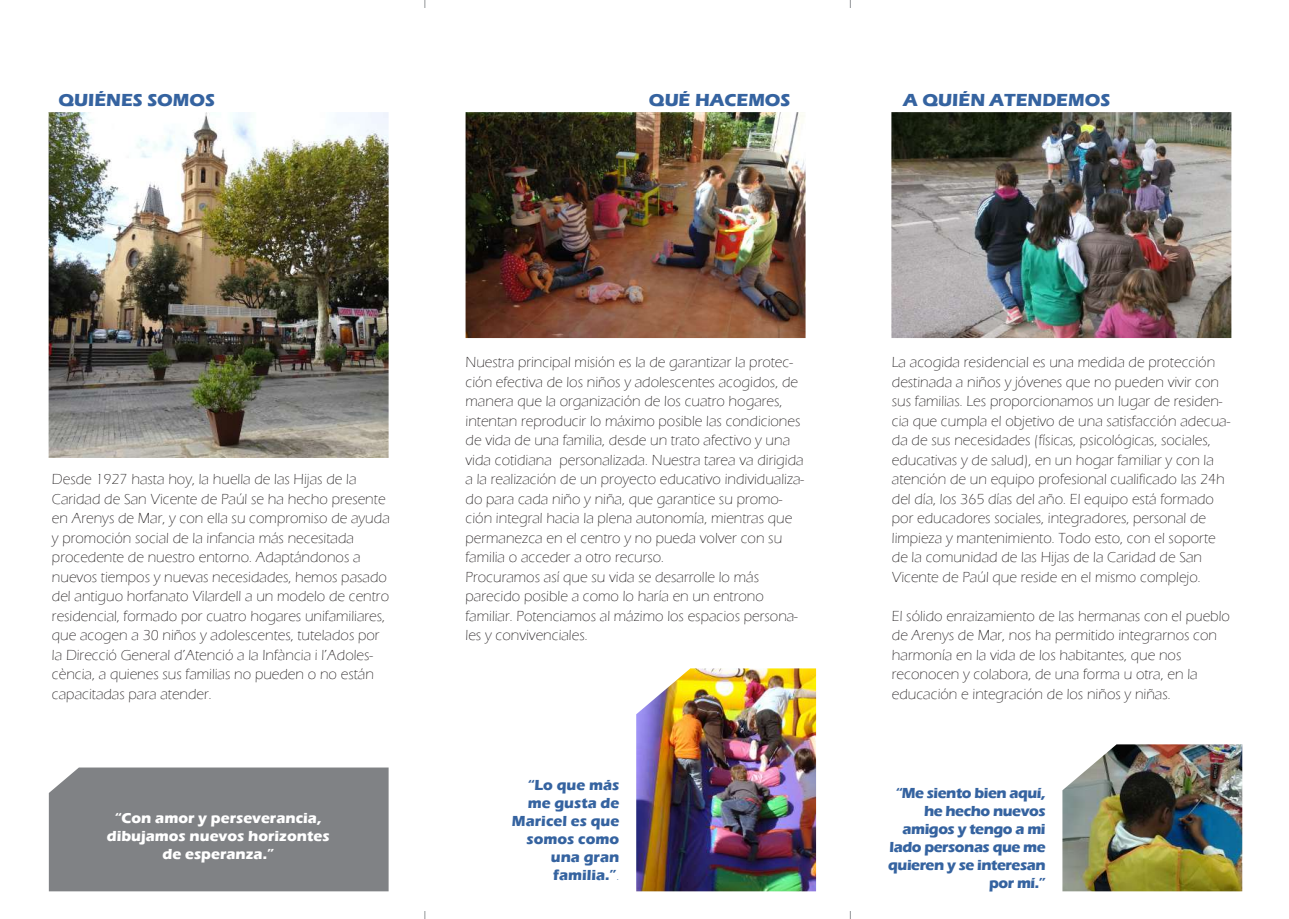
<style>
.page{position:relative;width:1289px;height:919px;background:#fff}
.page>*{position:absolute;margin:0;border:0;box-sizing:border-box;transform-origin:0 0}
.t1{font:700 18px "Eras ITC";color:#3563a0}
.t2{font:300 15px/19.5px "Eras ITC";color:#231f20}
.t3{font:700 15px/18px "Eras ITC";letter-spacing:-.03em;color:#3563a0;text-align:right}
.t4{font:700 15px/18px "Eras ITC";color:#fff;text-align:center}
.t5{font:700 15px/18px "Eras ITC";color:#3563a0;text-align:right}
.s1{font-weight:300}
</style>
<div class="page">
<img style="left:49px;top:112px;width:339px;height:346px">
<img style="left:465px;top:112px;width:340px;height:226px">
<div style="left:49px;top:767px;width:339px;height:124px;background:#808285"></div>
<img style="left:636px;top:668px;width:180px;height:223px">
<img style="left:891px;top:112px;width:340px;height:226px">
<img style="left:1062px;top:744px;width:180px;height:147px">
<p class="t1" style="left:58px;top:89px;width:158px">QUIÉNES SOMOS</p>
<p class="t1" style="left:648px;top:90px;width:143px">QUÉ HACEMOS</p>
<p class="t1" style="left:903px;top:89px;width:208px">A QUIÉN ATENDEMOS</p>
<p class="t2" style="left:52px;top:470px;width:339px">Desde 1927 hasta hoy, la huella de las Hijas de la Caridad de San Vicente de Paúl se ha hecho presente en Arenys de Mar, y con ella su compromiso de ayuda y promoción social de la infancia más necesitada procedente de nuestro entorno. Adaptándonos a nuevos tiempos y nuevas necesidades, hemos pasado del antiguo horfanato Vilardell a un modelo de centro residencial, formado por cuatro hogares unifamiliares, que acogen a 30 niños y adolescentes, tutelados por la Direcció General d’Atenció a la Infància i l’Adoles&shy;cència, a quienes sus familias no pueden o no están capacitadas para atender.</p>
<p class="t4" style="left:107px;top:809px;width:224px">“Con amor y perseverancia, dibujamos nuevos horizontes de esperanza.”</p>
<p class="t2" style="left:465px;top:352px;width:340px">Nuestra principal misión es la de garantizar la protec&shy;ción efectiva de los niños y adolescentes acogidos, de manera que la organización de los cuatro hogares, intentan reproducir lo máximo posible las condiciones de vida de una familia, desde un trato afectivo y una vida cotidiana personalizada. Nuestra tarea va dirigida a la realización de un proyecto educativo individualiza&shy;do para cada niño y niña, que garantice su promo&shy;ción integral hacia la plena autonomía, mientras que permanezca en el centro y no pueda volver con su familia o acceder a otro recurso.<br>Procuramos así que su vida se desarrolle lo más parecido posible a como lo haría en un entrono familiar. Potenciamos al mázimo los espacios persona&shy;les y convivenciales.</p>
<p class="t2" style="left:891px;top:352px;width:340px">La acogida residencial es una medida de protección destinada a niños y jóvenes que no pueden vivir con sus familias. Les proporcionamos un lugar de residen&shy;cia que cumpla el objetivo de una satisfacción adecua&shy;da de sus necesidades (físicas, psicológicas, sociales, educativas y de salud), en un hogar familiar y con la atención de un equipo profesional cualificado las 24h del día, los 365 días del año. El equipo está formado por educadores sociales, integradores, personal de limpieza y mantenimiento. Todo esto, con el soporte de la comunidad de las Hijas de la Caridad de San Vicente de Paúl que reside en el mismo complejo.</p>
<p class="t2" style="left:891px;top:606px;width:339px">El sólido enraizamiento de las hermanas con el pueblo de Arenys de Mar, nos ha permitido integrarnos con harmonía en la vida de los habitantes, que nos reconocen y colabora, de una forma u otra, en la educación e integración de los niños y niñas.</p>
<p class="t5" style="left:512px;top:775px;width:109px">“Lo que más me gusta de<br>Maricel es que somos como una gran familia.”<span class="s1">.</span></p>
<p class="t3" style="left:888px;top:784px;width:159px">“Me siento bien aquí, he hecho nuevos amigos y tengo a mi lado personas que me quieren y se interesan por mí.”</p>
</div>
